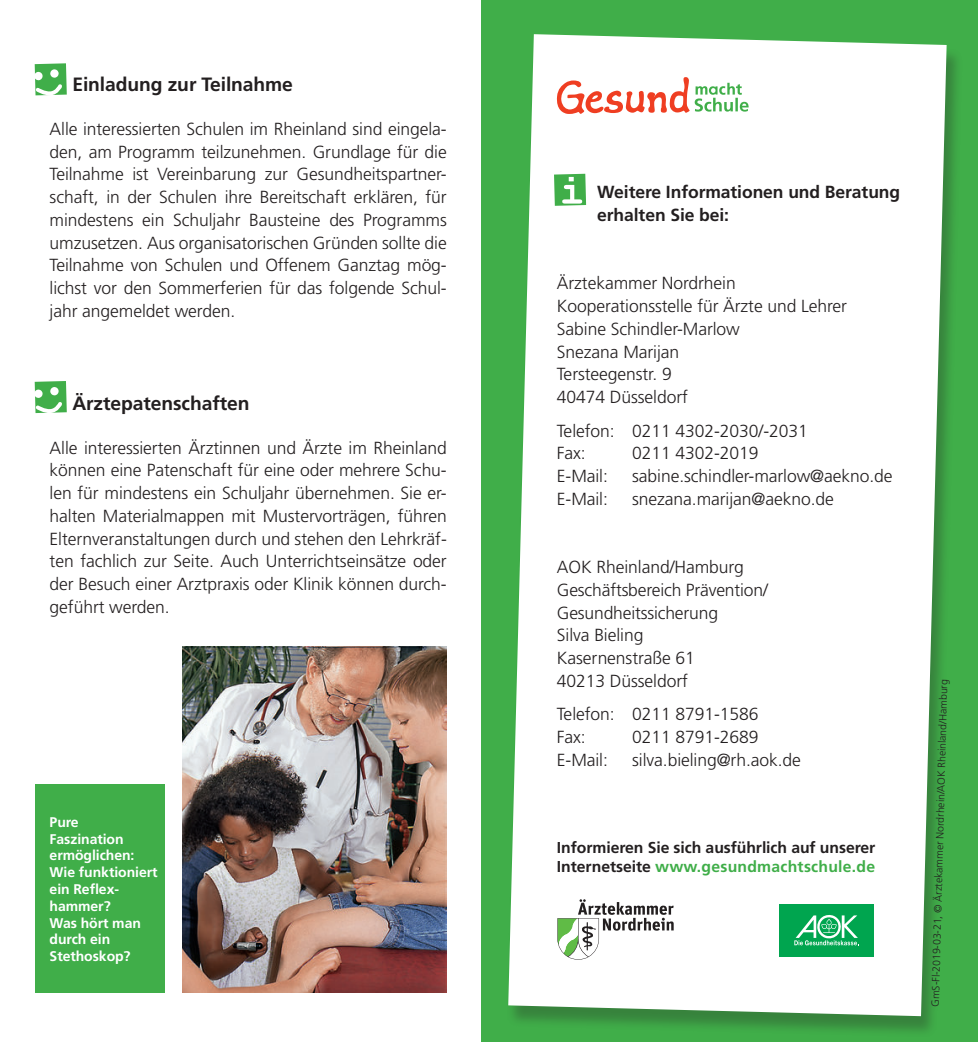
<style>
.page{position:relative;width:978px;height:1042px;background:#fff}
.page>*{position:absolute;margin:0;border:0;box-sizing:border-box;transform-origin:0 0}
.t1{font:700 19.25px "Frutiger";letter-spacing:-.005em;color:#231f20}
.t2{font:300 17.5px/22.8px "Frutiger";letter-spacing:-.005em;color:#231f20}
.t3{font:700 17.5px/22.8px "Frutiger";letter-spacing:-.005em;color:#231f20}
.t4{font:700 15.75px/18.9px "Frutiger";letter-spacing:-.005em;color:#231f20}
.t5{font:700 14px/16.8px "Frutiger";letter-spacing:-.005em;color:#fff}
.t6{font:300 10.5px "Frutiger";color:#231f20}
.s1{color:#40ae49}
</style>
<div class="page">
<div style="left:481px;top:0;width:496px;height:1042px;background:#40ae49"></div>
<div style="left:506px;top:37px;width:456px;height:1001px;background:#231f20;opacity:.3"></div>
<svg style="left:508px;top:34px;width:438px;height:982px;background:#f1f8f1"></svg>
<svg style="left:550px;top:861px;width:123px;height:99px;background:#e5e8e4"></svg>
<div style="left:779px;top:905px;width:94px;height:52px;background:#00a54f"></div>
<svg style="left:794px;top:915px;width:64px;height:30px"></svg>
<svg style="left:555px;top:77px;width:193px;height:37px;background:#edcec0"></svg>
<svg style="left:554px;top:174px;width:32px;height:32px"></svg>
<img style="left:182px;top:647px;width:264px;height:345px">
<div style="left:35px;top:783px;width:130px;height:209px;background:#40ae49"></div>
<svg style="left:34px;top:63px;width:33px;height:33px"></svg>
<svg style="left:34px;top:381px;width:33px;height:32px"></svg>
<p class="t1" style="left:72px;top:73px;width:222px">Einladung zur Teilnahme</p>
<p class="t2" style="left:50px;top:117px;width:398px;text-align:justify">Alle interessierten Schulen im Rheinland sind eingela&shy;den, am Programm teilzunehmen. Grundlage für die Teilnahme ist Vereinbarung zur Gesundheitspartner&shy;schaft, in der Schulen ihre Bereitschaft erklären, für mindestens ein Schuljahr Bausteine des Programms umzusetzen. Aus organisatorischen Gründen sollte die Teilnahme von Schulen und Offenem Ganztag mög&shy;lichst vor den Sommerferien für das folgende Schul&shy;jahr angemeldet werden.</p>
<p class="t1" style="left:72px;top:392px;width:178px">Ärztepatenschaften</p>
<p class="t2" style="left:50px;top:436px;width:398px;text-align:justify">Alle interessierten Ärztinnen und Ärzte im Rheinland können eine Patenschaft für eine oder mehrere Schu&shy;len für mindestens ein Schuljahr übernehmen. Sie er&shy;halten Materialmappen mit Mustervorträgen, führen Elternveranstaltungen durch und stehen den Lehrkräf&shy;ten fachlich zur Seite. Auch Unterrichtseinsätze oder der Besuch einer Arztpraxis oder Klinik können durch&shy;geführt werden.</p>
<p class="t5" style="left:50px;top:813px;width:109px">Pure<br>Faszination ermöglichen:<br>Wie funktioniert ein Reflex&shy;hammer?<br>Was hört man durch ein<br>Stethoskop?</p>
<p class="t3" style="left:597px;top:181px;width:304px">Weitere Informationen und Beratung erhalten Sie bei:</p>
<p class="t2" style="left:557px;top:272px;width:291px">Ärztekammer Nordrhein<br>Kooperationsstelle für Ärzte und Lehrer<br>Sabine Schindler-Marlow<br>Snezana Marijan<br>Tersteegenstr. 9<br>40474 Düsseldorf</p>
<p class="t2" style="left:557px;top:419px;width:252px">Telefon: 0211 4302-2030/-2031<br>Fax:</p>
<p class="t2" style="left:632px;top:442px;width:128px">0211 4302-2019</p>
<p class="t2" style="left:557px;top:464px;width:52px">E-Mail:</p>
<p class="t2" style="left:632px;top:464px;width:262px">sabine.schindler-marlow@aekno.de</p>
<p class="t2" style="left:557px;top:487px;width:52px">E-Mail:</p>
<p class="t2" style="left:632px;top:487px;width:203px">snezana.marijan@aekno.de</p>
<p class="t2" style="left:557px;top:555px;width:212px">AOK Rheinland/Hamburg<br>Geschäftsbereich Prävention/<br>Gesundheitssicherung<br>Silva Bieling<br>Kasernenstraße 61<br>40213 Düsseldorf</p>
<p class="t2" style="left:557px;top:702px;width:203px">Telefon: 0211 8791-1586<br>Fax:</p>
<p class="t2" style="left:632px;top:725px;width:128px">0211 8791-2689</p>
<p class="t2" style="left:557px;top:748px;width:52px">E-Mail:</p>
<p class="t2" style="left:632px;top:748px;width:170px">silva.bieling@rh.aok.de</p>
<p class="t4" style="left:557px;top:837px;width:320px">Informieren Sie sich ausführlich auf unserer<br>Internetseite <span class="s1">www.gesundmachtschule.de</span></p>
<p class="t6" style="left:927px;top:1006px;width:329px;rotate:-88deg">GmS-Fl-2019-03-21, © Ärztekammer Nordrhein/AOK Rheinland/Hamburg</p>
</div>
